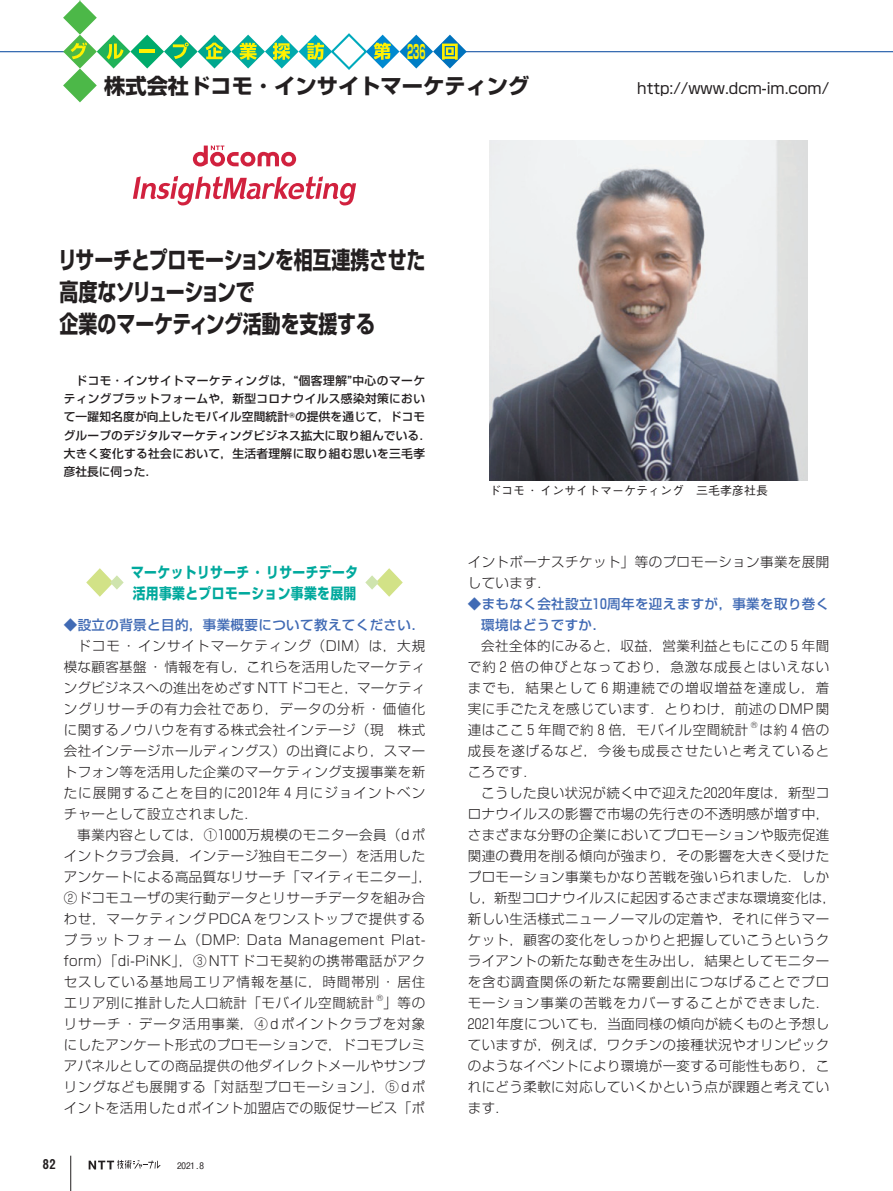
<style>
.page{position:relative;width:893px;height:1191px;background:#fff}
.page>*{position:absolute;margin:0;border:0;box-sizing:border-box;transform-origin:0 0}
.t1{font:700 24px/32px "Shin Go Pr 6";letter-spacing:-.02em;color:#231f20;scale:.79 1}
.t2{font:700 21.3px "Shin Go Pr 6";color:#231f20}
.t3{font:19.05px "Shin Go Pro Bold 90 pv RKSJ H";color:#fff101;scale:.4 1}
.t4{font:700 15px/21px "Shin Go Pr 6";letter-spacing:.035em;color:#00a99d;scale:.85 1}
.t5{font:15px "Shin Go Pr 6";color:#231f20}
.t6{font:300 13.5px/21px "Shin Go Pr 6";letter-spacing:.03em;color:#231f20;text-align:justify}
.t7{font:500 13.5px/21px "Shin Go Pr 6";letter-spacing:.03em;color:#406ab4}
.t8{font:13.5px "Midashi Go Pr 6 MB31";color:#231f20}
.t9{font:500 12px "Gothic BBB Pr 6";color:#231f20}
.t10{font:500 11.7px/18px "Shin Go Pr 6";letter-spacing:.03em;color:#231f20}
.t11{font:500 9px "Gothic BBB Pr 6";color:#231f20}
.t12{font:300 7.8px "Shin Go Pr 6";color:#231f20}
</style>
<div class="page">
<svg style="left:89px;top:1160px;width:72px;height:9px"></svg>
<hr style="left:70px;top:1155px;width:1px;height:36px;background:#231f20">
<hr style="left:0;top:51px;width:65px;height:1px;background:#0d4da1">
<hr style="left:463px;top:51px;width:430px;height:1px;background:#0d4da1">
<svg style="left:63px;top:0;width:404px;height:102px"></svg>
<svg style="left:365px;top:568px;width:38px;height:29px"></svg>
<svg style="left:86px;top:568px;width:38px;height:29px"></svg>
<img style="left:489px;top:140px;width:319px;height:340px">
<svg style="left:133px;top:176px;width:223px;height:29px"></svg>
<svg style="left:193px;top:146px;width:103px;height:20px"></svg>
<h3 class="t3" style="left:407px;top:37px;width:48px">236</h3>
<h3 class="t3" style="left:407px;top:37px;width:48px">182</h3>
<h2 class="t2" style="left:104px;top:69px;width:427px">株式会社ドコモ･インサイトマーケティング</h2>
<h1 class="t1" style="left:58px;top:243px;width:466px">リサーチとプロモーションを相互連携させた高度なソリューションで<br>企業のマーケティング活動を支援する</h1>
<p class="t10" style="left:64px;top:371px;width:369px;text-indent:12px">ドコモ･インサイトマーケティングは，“個客理解”中心のマーケティングプラットフォームや，新型コロナウイルス感染対策において一躍知名度が向上したモバイル空間統計<sup>®</sup>の提供を通じて，ドコモグループのデジタルマーケティングビジネス拡大に取り組んでいる．大きく変化する社会において，生活者理解に取り組む思いを三毛孝彦社長に伺った．</p>
<p class="t5" style="left:637px;top:76px;width:193px">http://www.dcm-im.com/</p>
<p class="t4" style="left:131px;top:561px;width:268px">マーケットリサーチ･リサーチデータ活用事業とプロモーション事業を展開</p>
<p class="t7" style="left:64px;top:613px;width:363px">◆設立の背景と目的，事業概要について教えてください．</p>
<p class="t6" style="left:64px;top:634px;width:363px;text-indent:14px">ドコモ・インサイトマーケティング（DIM）は，大規模な顧客基盤・情報を有し，これらを活用したマーケティングビジネスへの進出をめざすNTTドコモと，マーケティングリサーチの有力会社であり，データの分析・価値化に関するノウハウを有する株式会社インテージ（現　株式会社インテージホールディングス）の出資により，スマートフォン等を活用した企業のマーケティング支援事業を新たに展開することを目的に2012年 ₄ 月にジョイントベンチャーとして設立されました．</p>
<p class="t6" style="left:64px;top:823px;width:370px;text-align:left;text-indent:14px">事業内容としては，①1000万規模のモニター会員（dポイントクラブ会員，インテージ独自モニター）を活用したアンケートによる高品質なリサーチ「マイティモニター」，<br>②ドコモユーザの実行動データとリサーチデータを組み合わせ，マーケティングPDCAをワンストップで提供するプラットフォーム（DMP: Data Management Plat&shy;form）「di-PiNK」，③NTTドコモ契約の携帯電話がアクセスしている基地局エリア情報を基に，時間帯別・居住エリア別に推計した人口統計「モバイル空間統計</p>
<p class="t12" style="left:376px;top:991px;width:8px">®</p>
<p class="t6" style="left:64px;top:991px;width:363px;text-indent:320px">」等のリサーチ・データ活用事業，④dポイントクラブを対象にしたアンケート形式のプロモーションで，ドコモプレミアパネルとしての商品提供の他ダイレクトメールやサンプリングなども展開する「対話型プロモーション」，⑤dポイントを活用したdポイント加盟店での販促サービス「ポ</p>
<p class="t8" style="left:43px;top:1153px;width:15px">8₂</p>
<p class="t11" style="left:177px;top:1158px;width:29px">2021.8</p>
<p class="t9" style="left:489px;top:481px;width:280px">ドコモ･インサイトマーケティング　三毛孝彦社長</p>
<p class="t6" style="left:468px;top:550px;width:363px">イントボーナスチケット」等のプロモーション事業を展開しています．</p>
<p class="t7" style="left:481px;top:592px;width:350px;text-indent:-14px">◆まもなく会社設立₁₀周年を迎えますが，事業を取り巻く環境はどうですか．</p>
<p class="t6" style="left:468px;top:634px;width:363px;text-indent:14px">会社全体的にみると，収益，営業利益ともにこの ₅ 年間で約 2 倍の伸びとなっており，急激な成長とはいえないまでも，結果として ₆ 期連続での増収増益を達成し，着実に手ごたえを感じています．とりわけ，前述のDMP関連はここ ₅ 年間で約 8 倍，モバイル空間統計</p>
<p class="t12" style="left:751px;top:718px;width:8px">®</p>
<p class="t6" style="left:468px;top:718px;width:363px;text-indent:292px">は約 ₄ 倍の成長を遂げるなど，今後も成長させたいと考えているところです．</p>
<p class="t6" style="left:468px;top:781px;width:370px;text-align:left;text-indent:14px">こうした良い状況が続く中で迎えた2020年度は，新型コロナウイルスの影響で市場の先行きの不透明感が増す中，さまざまな分野の企業においてプロモーションや販売促進関連の費用を削る傾向が強まり，その影響を大きく受けたプロモーション事業もかなり苦戦を強いられました．しかし，新型コロナウイルスに起因するさまざまな環境変化は，新しい生活様式ニューノーマルの定着や，それに伴うマーケット，顧客の変化をしっかりと把握していこうというクライアントの新たな動きを生み出し，結果としてモニターを含む調査関係の新たな需要創出につなげることでプロモーション事業の苦戦をカバーすることができました．<br>2021年度についても，当面同様の傾向が続くものと予想していますが，例えば，ワクチンの接種状況やオリンピックのようなイベントにより環境が一変する可能性もあり，これにどう柔軟に対応していくかという点が課題と考えています．</p>
</div>
